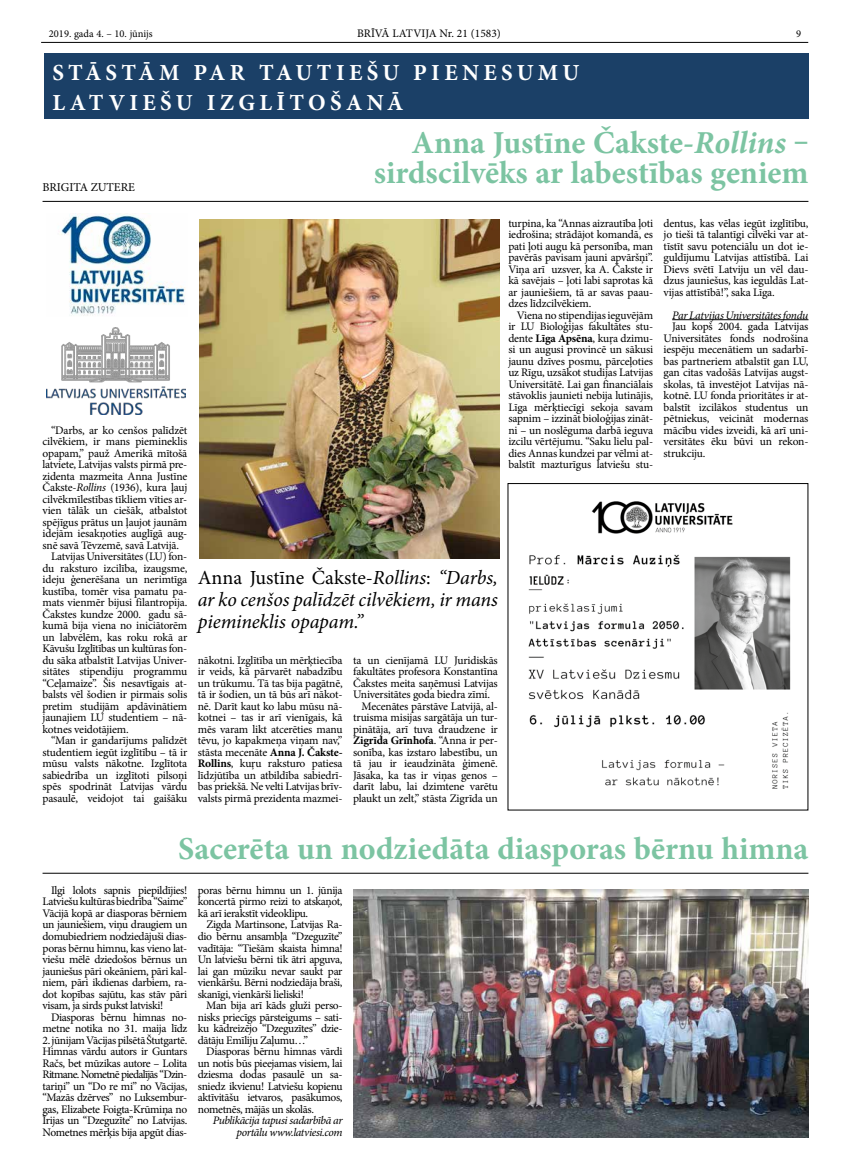
<style>
.page{position:relative;width:851px;height:1163px;background:#fff}
.page>*{position:absolute;margin:0;border:0;box-sizing:border-box;transform-origin:0 0}
.t1{font:700 32px/30px "Minion Pro";color:#7cc4a2;text-align:right}
.t2{font:700 23px "Minion Pro";letter-spacing:.19em;color:#fff}
.t3{font:italic 20px/22px "Minion Pro";letter-spacing:-.005em;color:#000;text-align:justify}
.t4{font:12px "Minion Pro";color:#000}
.t5{font:11.5px/11.5px "Minion Pro";letter-spacing:-.02em;color:#000;text-align:justify}
.t6{font:italic 11.5px/11.5px "Minion Pro";letter-spacing:-.035em;color:#000;text-align:right}
.t7{font:700 11.5px "Minion Pro";letter-spacing:-.015em;color:#000}
.t8{font:11.5px "Minion Pro";color:#000}
.t9{font:10.5px "Minion Pro";color:#000}
.s1{font-style:italic}
.s2{font-style:normal}
.s3{font-weight:700}
.s4{font-weight:400}
</style>
<div class="page">
<hr style="left:41px;top:42px;width:767px;height:1px;background:#000">
<div style="left:44px;top:54px;width:764px;height:65px;background:#1b4067"></div>
<img style="left:200px;top:220px;width:300px;height:338px">
<hr style="left:672px;top:319px;width:136px;height:1px;background:#000">
<img style="left:528px;top:501px;width:263px;height:288px">
<img style="left:61px;top:213px;width:125px;height:103px">
<img style="left:47px;top:327px;width:138px;height:87px">
<hr style="left:43px;top:201px;width:765px;height:1px;background:#000">
<hr style="left:43px;top:872px;width:765px;height:1px;background:#000">
<img style="left:353px;top:889px;width:455px;height:248px">
<p class="t9" style="left:49px;top:26px;width:105px">2019. gada 4. – 10. jūnijs</p>
<p class="t8" style="left:357px;top:26px;width:145px">BRĪVĀ LATVIJA Nr. 21 (1583)</p>
<p class="t9" style="left:796px;top:26px;width:7px">9</p>
<h2 class="t2" style="left:52px;top:56px;width:379px">Stās tām par tautie šu pienes</h2>
<h2 class="t2" style="left:517px;top:56px;width:64px">umu</h2>
<h2 class="t2" style="left:52px;top:86px;width:73px">l atvie</h2>
<h2 class="t2" style="left:160px;top:86px;width:245px">šu izgl ītošanā</h2>
<h1 class="t1" style="left:374px;top:128px;width:436px">Anna Justīne Čakste-<span class="s1">Rollins</span> ‒ sirdscilvēks ar labestības geniem</h1>
<p class="t4" style="left:43px;top:179px;width:15px">Brigita</p>
<p class="t4" style="left:91px;top:179px;width:16px">Zutere</p>
<p class="t5" style="left:51px;top:424px;width:138px">“Darbs, ar ko cenšos palīdzēt</p>
<p class="t5" style="left:43px;top:435px;width:146px">cilvēkiem, ir mans piemineklis</p>
<p class="t5" style="left:43px;top:447px;width:146px">opapam,” pauž Amerikā mītošā</p>
<p class="t5" style="left:43px;top:458px;width:146px">latviete, Latvijas valsts pirmā pre-</p>
<p class="t5" style="left:43px;top:470px;width:146px">zidenta mazmeita Anna Justīne</p>
<p class="t5" style="left:43px;top:481px;width:146px">Čakste-<span class="s1">Rollins</span> (1936), kura ļauj</p>
<p class="t5" style="left:43px;top:493px;width:146px">cilvēkmīlestības tīkliem vīties ar-</p>
<p class="t5" style="left:43px;top:504px;width:146px">vien tālāk un ciešāk, atbalstot</p>
<p class="t5" style="left:43px;top:516px;width:146px">spējīgus prātus un ļaujot jaunām</p>
<p class="t5" style="left:43px;top:527px;width:144px">idejām iesakņoties auglīgā aug--</p>
<p class="t5" style="left:43px;top:539px;width:138px">snē savā Tēvzemē, savā Latvijā.</p>
<p class="t5" style="left:51px;top:550px;width:138px">Latvijas Universitātes (LU) fon-</p>
<p class="t5" style="left:43px;top:562px;width:146px">du raksturo izcilība, izaugsme,</p>
<p class="t5" style="left:43px;top:573px;width:146px">ideju ģenerēšana un nerimtīga</p>
<p class="t5" style="left:43px;top:585px;width:146px">kustība, tomēr visa pamatu pa-</p>
<p class="t5" style="left:43px;top:596px;width:146px">mats vienmēr bijusi filantropija.</p>
<p class="t5" style="left:43px;top:608px;width:146px">Čakstes kundze 2000. gadu sā-</p>
<p class="t5" style="left:43px;top:619px;width:146px">kumā bija viena no iniciātorēm</p>
<p class="t5" style="left:43px;top:631px;width:146px">un labvēlēm, kas roku rokā ar</p>
<p class="t5" style="left:43px;top:642px;width:146px">Kāvušu Izglītības un kultūras fon-</p>
<p class="t5" style="left:43px;top:654px;width:146px">du sāka atbalstīt Latvijas Univer-</p>
<p class="t5" style="left:43px;top:665px;width:146px">sitātes stipendiju programmu</p>
<p class="t5" style="left:43px;top:677px;width:146px">“Ceļamaize”. Šis nesavtīgais at-</p>
<p class="t5" style="left:43px;top:688px;width:146px">balsts vēl šodien ir pirmais solis</p>
<p class="t5" style="left:43px;top:700px;width:146px">pretim studijām apdāvinātiem</p>
<p class="t5" style="left:43px;top:711px;width:146px">jaunajiem LU studentiem – nā-</p>
<p class="t5" style="left:43px;top:723px;width:88px">kotnes veidotājiem.</p>
<p class="t5" style="left:51px;top:734px;width:138px">“Man ir gandarījums palīdzēt</p>
<p class="t5" style="left:43px;top:746px;width:146px">studentiem iegūt izglītību – tā ir</p>
<p class="t5" style="left:43px;top:757px;width:146px">mūsu valsts nākotne. Izglītota</p>
<p class="t5" style="left:43px;top:769px;width:146px">sabiedrība un izglītoti pilsoņi</p>
<p class="t5" style="left:43px;top:780px;width:146px">spēs spodrināt Latvijas vārdu</p>
<p class="t5" style="left:43px;top:792px;width:146px">pasaulē, veidojot tai gaišāku</p>
<h3 class="t3" style="left:198px;top:566px;width:301px"><span class="s2">Anna Justīne Čakste-</span>Rollins<span class="s2">:</span> “Darbs, ar ko cenšos palīdzēt cilvēkiem, ir mans piemineklis opapam.”</h3>
<p class="t5" style="left:198px;top:654px;width:146px;text-align:left">nākotni. Izglītība un mērķtiecība ir veids, kā pārvarēt nabadzību un trūkumu. Tā tas bija pagātnē, tā ir šodien, un tā būs arī nākot-- nē. Darīt kaut ko labu mūsu nā&shy;kotnei – tas ir arī vienīgais, kā mēs varam likt atcerēties manu tēvu, jo kapakmeņa viņam nav,” stāsta mecenāte <span class="s3">Anna J. Čakste-<br>Rollins</span>, kuŗu raksturo patiesa līdzjūtība un atbildība sabiedrī&shy;bas priekšā. Ne velti Latvijas brīv&shy;valsts pirmā prezidenta mazmei-</p>
<p class="t5" style="left:353px;top:654px;width:146px">ta un cienījamā LU Juridiskās</p>
<p class="t5" style="left:353px;top:665px;width:146px">fakultātes profesora Konstantīna</p>
<p class="t5" style="left:353px;top:677px;width:146px">Čakstes meita saņēmusi Latvijas</p>
<p class="t5" style="left:353px;top:688px;width:138px">Universitātes goda biedra zīmi.</p>
<p class="t5" style="left:361px;top:700px;width:138px">Mecenātes pārstāve Latvijā, al-</p>
<p class="t5" style="left:353px;top:711px;width:146px">truisma misijas sargātāja un tur-</p>
<p class="t5" style="left:353px;top:723px;width:146px">pinātāja, arī tuva draudzene ir</p>
<p class="t7" style="left:353px;top:732px;width:146px">Zigrīda Grīnhofa<span class="s4">. “Anna ir per-</span></p>
<p class="t5" style="left:353px;top:746px;width:146px">sonība, kas izstaro labestību, un</p>
<p class="t5" style="left:353px;top:757px;width:146px">tā jau ir ieaudzināta ģimenē.</p>
<p class="t5" style="left:353px;top:769px;width:146px">Jāsaka, ka tas ir viņas genos –</p>
<p class="t5" style="left:353px;top:780px;width:146px">darīt labu, lai dzimtene varētu</p>
<p class="t5" style="left:353px;top:792px;width:146px">plaukt un zelt,” stāsta Zigrīda un</p>
<p class="t5" style="left:508px;top:217px;width:146px">turpina, ka “Annas aizrautība ļoti iedrošina; strādājot komandā, es pati ļoti augu kā personība, man pavērās pavisam jauni apvāršņi”.<br>Viņa arī uzsver, ka A. Čakste ir kā savējais – ļoti labi saprotas kā ar jauniešiem, tā ar savas paau&shy;dzes līdzcilvēkiem.</p>
<p class="t5" style="left:508px;top:309px;width:146px;text-indent:8px">Viena no stipendijas ieguvējām ir LU Bioloģijas fakultātes stu&shy;dente <span class="s3">Līga Apsēna</span>, kuŗa dzimu&shy;si un augusi provincē un sākusi jaunu dzīves posmu, pārceļoties uz Rīgu, uzsākot studijas Latvijas Universitātē. Lai gan financiālais stāvoklis jaunieti nebija lutinājis, Līga mērķtiecīgi sekoja savam sapnim – izzināt bioloģijas zināt&shy;ni – un noslēguma darbā ieguva izcilu vērtējumu. “Saku lielu pal&shy;dies Annas kundzei par vēlmi at&shy;balstīt mazturīgus latviešu stu-</p>
<p class="t5" style="left:663px;top:217px;width:146px">dentus, kas vēlas iegūt izglītību, jo tieši tā talantīgi cilvēki var at&shy;tīstīt savu potenciālu un dot ie&shy;guldījumu Latvijas attīstībā. Lai Dievs svētī Latviju un vēl dau&shy;dzus jauniešus, kas ieguldās Lat&shy;vijas attīstībā!”, saka Līga.</p>
<p class="t6" style="left:672px;top:309px;width:138px">Par Latvijas Universitātes fondu</p>
<p class="t5" style="left:663px;top:320px;width:146px;text-indent:8px">Jau kopš 2004. gada Latvijas Universitātes fonds nodrošina iespēju mecenātiem un sadarbī&shy;bas partneriem atbalstīt gan LU, gan citas vadošās Latvijas augst&shy;skolas, tā investējot Latvijas nā&shy;kotnē. LU fonda prioritātes ir at&shy;balstīt izcilākos studentus un pētniekus, veicināt modernas mācību vides izveidi, kā arī uni&shy;versitātes ēku būvi un rekon&shy;strukciju.</p>
<h1 class="t1" style="left:178px;top:833px;width:631px">Sacerēta un nodziedāta diasporas bērnu himna</h1>
<p class="t5" style="left:198px;top:884px;width:146px">poras bērnu himnu un 1. jūnija koncertā pirmo reizi to atskaņot, kā arī ierakstīt videoklipu.</p>
<p class="t5" style="left:198px;top:918px;width:146px;text-indent:9px">Zigda Martinsone, Latvijas Ra&shy;dio bērnu ansambļa “Dzeguzīte” vadītāja: “Tiešām skaista himna!<br>Un latviešu bērni tik ātri apguva, lai gan mūziku nevar saukt par vienkāršu. Bērni nodziedāja braši, skanīgi, vienkārši lieliski!</p>
<p class="t5" style="left:198px;top:999px;width:146px;text-indent:8px">Man bija arī kāds gluži perso&shy;nisks priecīgs pārsteigums – sati&shy;ku kādreizējo “Dzeguzītes” dzie&shy;dātāju Emīliju Zaļumu…”</p>
<p class="t5" style="left:198px;top:1045px;width:146px;text-indent:8px">Diasporas bērnu himnas vārdi un notis būs pieejamas visiem, lai dziesma dodas pasaulē un sa&shy;sniedz ikvienu! Latviešu kopienu aktīvitāšu ietvaros, pasākumos, nometnēs, mājās un skolās.</p>
<p class="t6" style="left:213px;top:1114px;width:131px">Publikācija tapusi sadarbībā ar portālu www.latviesi.com</p>
<p class="t5" style="left:43px;top:884px;width:146px;text-indent:8px">Ilgi lolots sapnis piepildījies!<br>Latviešu kultūras biedrība “Saime” Vācijā kopā ar diasporas bērniem un jauniešiem, viņu draugiem un domubiedriem nodziedājuši dias&shy;poras bērnu himnu, kas vieno lat&shy;viešu mēlē dziedošos bērnus un jauniešus pāri okeāniem, pāri kal&shy;niem, pāri ikdienas darbiem, ra&shy;dot kopības sajūtu, kas stāv pāri visam, ja sirds pukst latviski!</p>
<p class="t5" style="left:43px;top:1010px;width:146px;text-align:right">Diasporas bērnu himnas no&shy;metne notika no 31. maija līdz</p>
<p class="t5" style="left:43px;top:1033px;width:146px">2. jūnijam Vācijas pilsētā Štutgartē.<br>Himnas vārdu autors ir Guntars Račs, bet mūzikas autore – Lolita Ritmane. Nometnē piedalījās “Dzin&shy;tariņi” un “Do re mi” no Vācijas, “Mazās dzērves” no Luksembur&shy;gas, Elizabete Foigta-Krūmiņa no Īrijas un “Dzeguzīte” no Latvijas.<br>Nometnes mērķis bija apgūt dias-</p>
</div>
